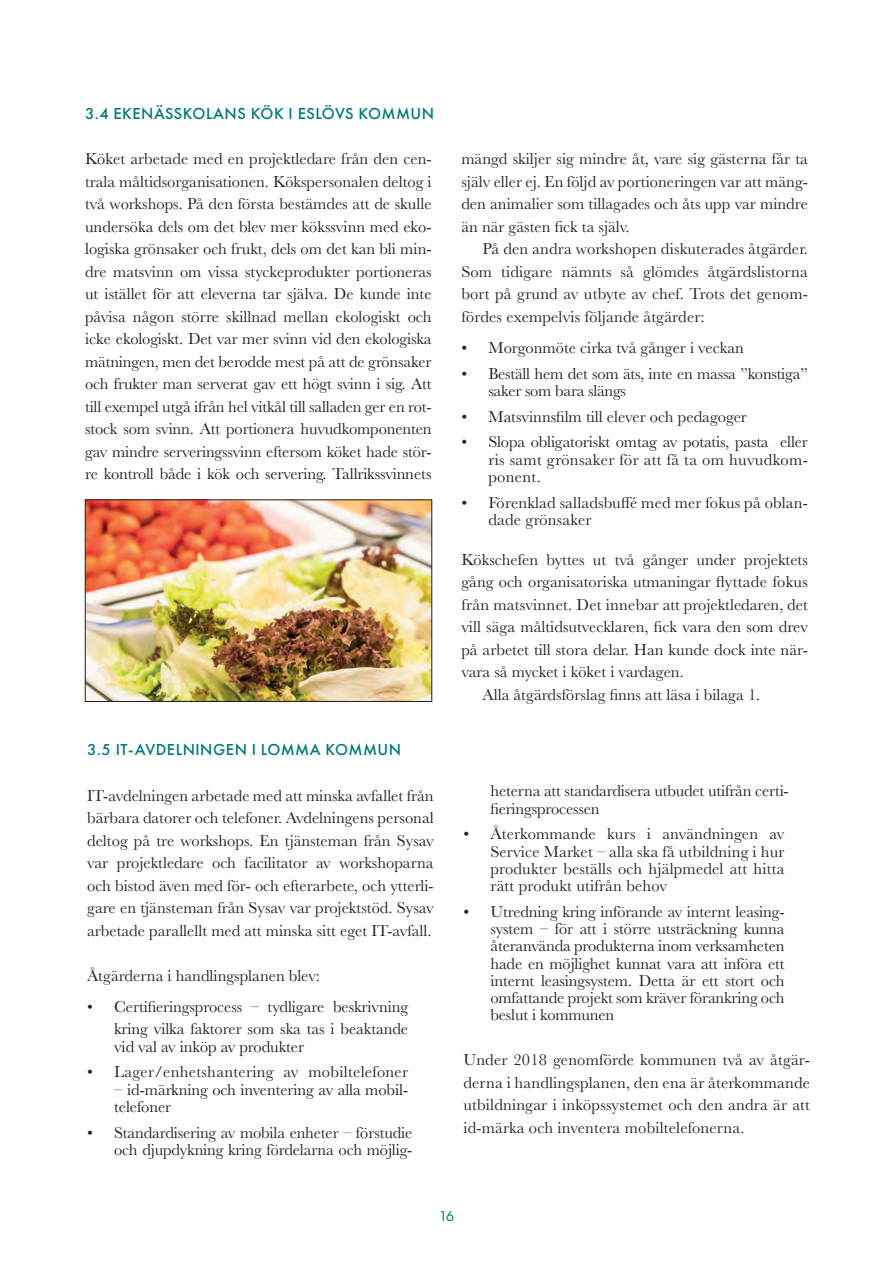
<style>
.page{position:relative;width:893px;height:1263px;background:#fff}
.page>*{position:absolute;margin:0;border:0;box-sizing:border-box;transform-origin:0 0}
.t1{font:16.5px/22.5px "Baskerville";color:#20262f;text-align:justify}
.t2{font:500 16.5px "Futura PT";letter-spacing:.03em;color:#00797b}
.t3{font:16.5px "Baskerville";letter-spacing:.02em;color:#20262f}
.t4{font:15px "Futura PT";color:#00797b}
</style>
<div class="page">
<img style="left:87px;top:502px;width:343px;height:198px">
<div style="left:85px;top:500px;width:347px;height:202px;border:1px solid #231f20"></div>
<p class="t2" style="left:85px;top:103px;width:351px">3.4 EKENÄSSKOLANS KÖK I ESLÖVS KOMMUN</p>
<p class="t1" style="left:85px;top:148px;width:348px">Köket arbetade med en projektledare från den cen&shy;trala måltidsorganisationen. Kökspersonalen deltog i två workshops. På den första bestämdes att de skulle undersöka dels om det blev mer kökssvinn med eko&shy;logiska grönsaker och frukt, dels om det kan bli min&shy;dre matsvinn om vissa styckeprodukter portioneras ut istället för att eleverna tar själva. De kunde inte påvisa någon större skillnad mellan ekologiskt och icke ekologiskt. Det var mer svinn vid den ekologiska mätningen, men det berodde mest på att de grönsaker och frukter man serverat gav ett högt svinn i sig. Att till exempel utgå ifrån hel vitkål till salladen ger en rot&shy;stock som svinn. Att portionera huvudkomponenten gav mindre serveringssvinn eftersom köket hade stör&shy;re kontroll både i kök och servering. Tallrikssvinnets</p>
<p class="t1" style="left:461px;top:148px;width:348px">mängd skiljer sig mindre åt, vare sig gästerna får ta själv eller ej. En följd av portioneringen var att mäng&shy;den animalier som tillagades och åts upp var mindre än när gästen fick ta själv.</p>
<p class="t1" style="left:461px;top:238px;width:348px;text-indent:21px">På den andra workshopen diskuterades åtgärder.<br>Som tidigare nämnts så glömdes åtgärdslistorna bort på grund av utbyte av chef. Trots det genom&shy;fördes exempelvis följande åtgärder:</p>
<p class="t1" style="left:461px;top:336px;width:284px">• Morgonmöte cirka två gånger i veckan</p>
<p class="t1" style="left:488px;top:365px;width:321px;line-height:17.2px;text-indent:-27px">• Beställ hem det som äts, inte en massa ”konstiga” saker som bara slängs</p>
<p class="t1" style="left:461px;top:405px;width:287px">• Matsvinnsfilm till elever och pedagoger</p>
<p class="t1" style="left:488px;top:434px;width:321px;line-height:17.2px;text-indent:-27px">• Slopa obligatoriskt omtag av potatis, pasta eller ris samt grönsaker för att få ta om huvudkom&shy;ponent.</p>
<p class="t1" style="left:488px;top:494px;width:321px;line-height:17.2px;text-indent:-27px">• Förenklad salladsbuffé med mer fokus på oblan&shy;dade grönsaker</p>
<p class="t1" style="left:461px;top:548px;width:348px">Kökschefen byttes ut två gånger under projektets</p>
<p class="t1" style="left:461px;top:571px;width:348px">gång och organisatoriska utmaningar flyttade fokus</p>
<p class="t1" style="left:461px;top:593px;width:348px">från matsvinnet. Det innebar att projektledaren, det</p>
<p class="t1" style="left:461px;top:616px;width:348px">vill säga måltidsutvecklaren, fick vara den som drev</p>
<p class="t1" style="left:461px;top:638px;width:348px">på arbetet till stora delar. Han kunde dock inte när-</p>
<p class="t1" style="left:461px;top:661px;width:224px">vara så mycket i köket i vardagen.</p>
<p class="t1" style="left:483px;top:683px;width:279px">Alla åtgärdsförslag finns att läsa i bilaga 1.</p>
<p class="t2" style="left:87px;top:739px;width:316px">3.5 IT-AVDELNINGEN I LOMMA KOMMUN</p>
<p class="t1" style="left:87px;top:784px;width:348px">IT-avdelningen arbetade med att minska avfallet från bärbara datorer och telefoner. Avdelningens personal deltog på tre workshops. En tjänsteman från Sysav var projektledare och facilitator av workshoparna och bistod även med för- och efterarbete, och ytterli&shy;gare en tjänsteman från Sysav var projektstöd. Sysav arbetade parallellt med att minska sitt eget IT-avfall.</p>
<p class="t1" style="left:87px;top:964px;width:234px">Åtgärderna i handlingsplanen blev:</p>
<p class="t1" style="left:87px;top:995px;width:322px;text-align:right">• Certifieringsprocess – tydligare beskrivning kring vilka faktorer som ska tas i beaktande</p>
<p class="t1" style="left:114px;top:1035px;width:191px">vid val av inköp av produkter</p>
<p class="t3" style="left:87px;top:1061px;width:323px">• Lager/enhetshantering av mobiltelefoner</p>
<p class="t1" style="left:114px;top:1081px;width:296px;line-height:17.2px">– id-märkning och inventering av alla mobil&shy;telefoner</p>
<p class="t1" style="left:87px;top:1124px;width:327px;line-height:17.2px;text-align:right">• Standardisering av mobila enheter – förstudie och djupdykning kring fördelarna och möjlig-</p>
<p class="t1" style="left:490px;top:783px;width:300px;line-height:17.2px">heterna att standardisera utbudet utifrån certi&shy;fieringsprocessen</p>
<p class="t1" style="left:490px;top:826px;width:296px;line-height:17.2px;text-indent:-27px">• Återkommande kurs i användningen av Service Market – alla ska få utbildning i hur produkter beställs och hjälpmedel att hitta rätt produkt utifrån behov</p>
<p class="t1" style="left:490px;top:903px;width:296px;line-height:17.2px;text-indent:-27px">• Utredning kring införande av internt leasing&shy;system – för att i större utsträckning kunna återanvända produkterna inom verksamheten hade en möjlighet kunnat vara att införa ett internt leasingsystem. Detta är ett stort och omfattande projekt som kräver förankring och beslut i kommunen</p>
<p class="t1" style="left:463px;top:1049px;width:348px">Under 2018 genomförde kommunen två av åtgär&shy;derna i handlingsplanen, den ena är återkommande utbildningar i inköpssystemet och den andra är att id-märka och inventera mobiltelefonerna.</p>
<p class="t4" style="left:439px;top:1207px;width:17px">16</p>
</div>
